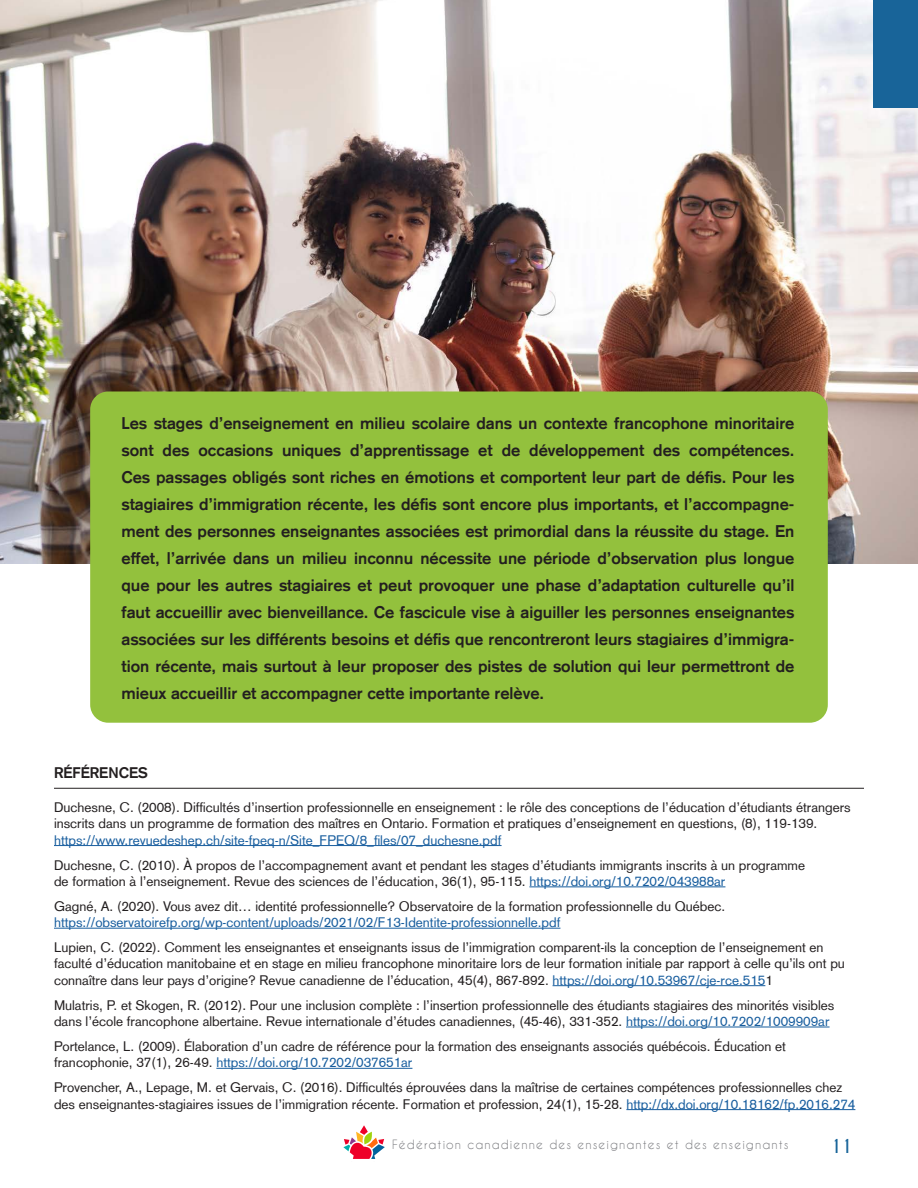
<style>
.page{position:relative;width:918px;height:1188px;background:#fff}
.page>*{position:absolute;margin:0;border:0;box-sizing:border-box;transform-origin:0 0}
.t1{font:700 18px "Caviar Dreams";color:#186499}
.Texte{font:700 16.5px/27px "Basic Commercial LT Com";color:#231f20;text-align:justify}
.Texte-2{font:700 15px "Basic Commercial LT Com";color:#231f20}
.Texte-3{font:13.5px/16.2px "Basic Commercial LT Com";color:#231f20}
.Texte-4{font:13.5px "Basic Commercial LT Com";color:#175d9e}
.t2{font:12px "Caviar Dreams";letter-spacing:.09em;color:#76777b}
.s1{color:#175d9e}
</style>
<div class="page">
<img style="left:0;top:0;width:918px;height:564px">
<div style="left:90px;top:392px;width:738px;height:331px;background:#93c13d;border-radius:18px"></div>
<svg style="left:343px;top:1125px;width:42px;height:34px"></svg>
<div style="left:873px;top:0;width:45px;height:108px;background:#186499"></div>
<hr style="left:54px;top:845px;width:448px;height:1px;background:#175d9e">
<hr style="left:529px;top:887px;width:196px;height:1px;background:#175d9e">
<hr style="left:54px;top:928px;width:506px;height:1px;background:#175d9e">
<hr style="left:553px;top:985px;width:212px;height:1px;background:#175d9e">
<hr style="left:626px;top:1027px;width:204px;height:1px;background:#175d9e">
<hr style="left:216px;top:1068px;width:196px;height:1px;background:#175d9e">
<hr style="left:626px;top:1109px;width:229px;height:1px;background:#175d9e">
<hr style="left:54px;top:788px;width:810px;height:1px;background:#231f20">
<p class="Texte" style="left:122px;top:410px;width:674px">Les stages d’enseignement en milieu scolaire dans un contexte francophone minoritaire sont des occasions uniques d’apprentissage et de développement des compétences.<br>Ces passages obligés sont riches en émotions et comportent leur part de défis. Pour les stagiaires d’immigration récente, les défis sont encore plus importants, et l’accompagne&shy;ment des personnes enseignantes associées est primordial dans la réussite du stage. En effet, l’arrivée dans un milieu inconnu nécessite une période d’observation plus longue que pour les autres stagiaires et peut provoquer une phase d’adaptation culturelle qu’il faut accueillir avec bienveillance. Ce fascicule vise à aiguiller les personnes enseignantes associées sur les différents besoins et défis que rencontreront leurs stagiaires d’immigra&shy;tion récente, mais surtout à leur proposer des pistes de solution qui leur permettront de mieux accueillir et accompagner cette importante relève.</p>
<p class="Texte-2" style="left:54px;top:764px;width:95px">RÉFÉRENCES</p>
<p class="Texte-3" style="left:54px;top:799px;width:798px">Duchesne, C. (2008). Difficultés d’insertion professionnelle en enseignement : le rôle des conceptions de l’éducation d’étudiants étrangers inscrits dans un programme de formation des maîtres en Ontario. Formation et pratiques d’enseignement en questions, (8), 119-139.</p>
<p class="Texte-4" style="left:54px;top:832px;width:449px">https://www.revuedeshep.ch/site-fpeq-n/Site_FPEQ/8_files/07_duchesne.pdf</p>
<p class="Texte-3" style="left:54px;top:857px;width:753px">Duchesne, C. (2010). À propos de l’accompagnement avant et pendant les stages d’étudiants immigrants inscrits à un programme de formation à l’enseignement. Revue des sciences de l’éducation, 36(1), 95-115. <span class="s1">https://doi.org/10.7202/043988ar</span></p>
<p class="Texte-3" style="left:54px;top:898px;width:673px">Gagné, A. (2020). Vous avez dit… identité professionnelle? Observatoire de la formation professionnelle du Québec. <span class="s1">https://observatoirefp.org/wp-content/uploads/2021/02/F13-Identite-professionnelle.pdf</span></p>
<p class="Texte-3" style="left:54px;top:939px;width:792px">Lupien, C. (2022). Comment les enseignantes et enseignants issus de l’immigration comparent-ils la conception de l’enseignement en faculté d’éducation manitobaine et en stage en milieu francophone minoritaire lors de leur formation initiale par rapport à celle qu’ils ont pu connaître dans leur pays d’origine? Revue canadienne de l’éducation, 45(4), 867-892. <span class="s1">https://doi.org/10.53967/cje-rce.515</span>1</p>
<p class="Texte-3" style="left:54px;top:997px;width:782px">Mulatris, P. et Skogen, R. (2012). Pour une inclusion complète : l’insertion professionnelle des étudiants stagiaires des minorités visibles dans l’école francophone albertaine. Revue internationale d’études canadiennes, (45-46), 331-352. <span class="s1">https://doi.org/10.7202/1009909ar</span></p>
<p class="Texte-3" style="left:54px;top:1038px;width:734px">Portelance, L. (2009). Élaboration d’un cadre de référence pour la formation des enseignants associés québécois. Éducation et francophonie, 37(1), 26-49. <span class="s1">https://doi.org/10.7202/037651ar</span></p>
<p class="Texte-3" style="left:54px;top:1080px;width:803px">Provencher, A., Lepage, M. et Gervais, C. (2016). Difficultés éprouvées dans la maîtrise de certaines compétences professionnelles chez des enseignantes-stagiaires issues de l’immigration récente. Formation et profession, 24(1), 15-28. <span class="s1">http://dx.doi.org/10.18162/fp.2016.274</span></p>
<p class="t2" style="left:392px;top:1137px;width:398px">Fédération canadienne des enseignantes et des enseignants</p>
<p class="t1" style="left:830px;top:1136px;width:25px">11</p>
</div>
